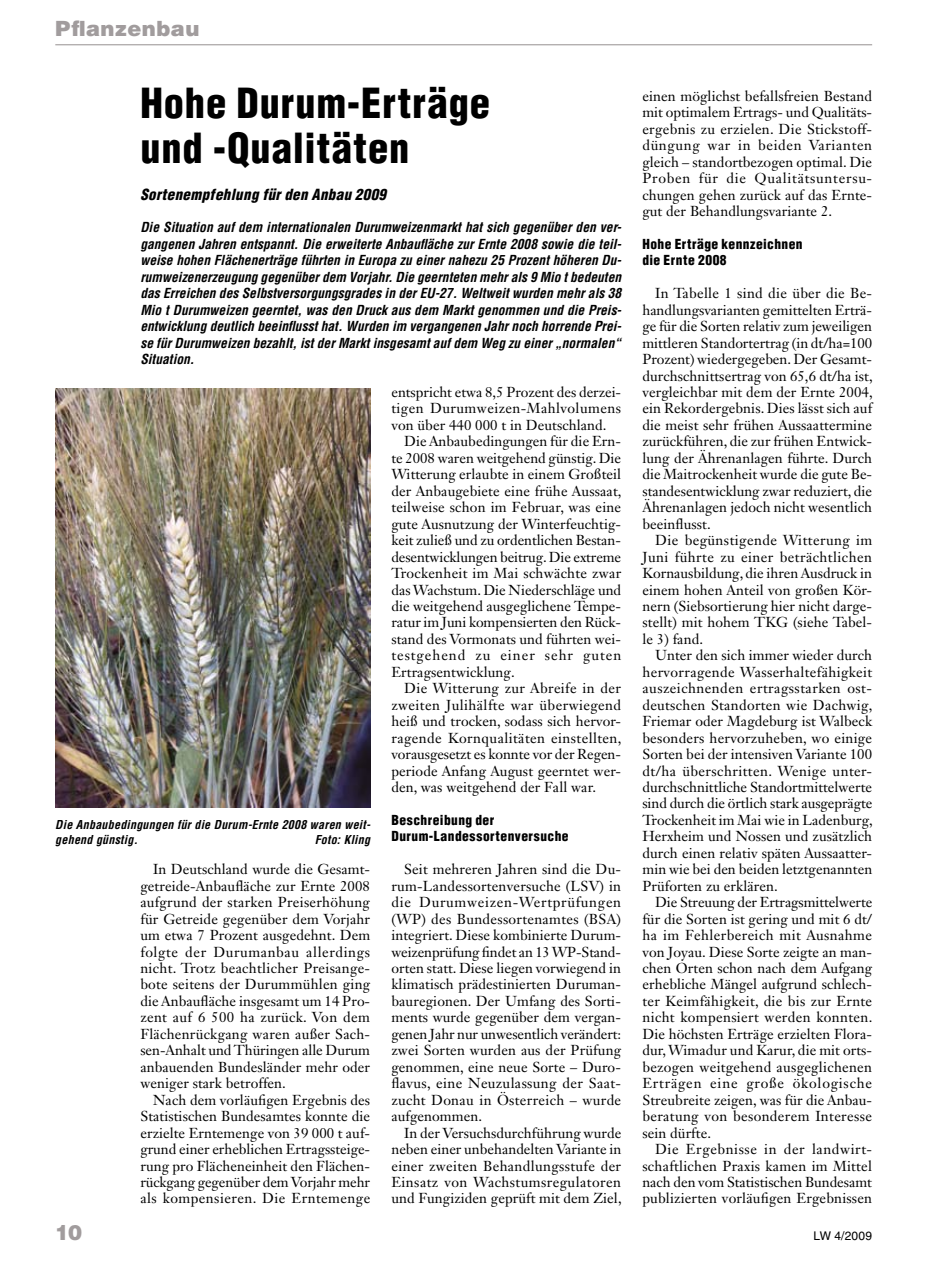
<style>
.page{position:relative;width:936px;height:1263px;background:#fff}
.page>*{position:absolute;margin:0;border:0;box-sizing:border-box;transform-origin:0 0}
.t1{font:900 condensed 40.5px/45px "Helvetica LT Std";letter-spacing:.02em;color:#000}
.t2{font:900 21px "Helvetica LT Std";letter-spacing:.02em;color:#a19c9d}
.t3{font:italic 900 condensed 15px "Helvetica LT Std";letter-spacing:.025em;color:#000}
.t4{font:14.25px/16.5px "Janson Text LT Std";letter-spacing:.005em;color:#000;text-align:justify}
.t5{font:italic 700 condensed 13.5px/16.5px "Helvetica LT Std";color:#000;text-align:justify}
.t6{font:900 condensed 13.5px/16.5px "Helvetica LT Std";letter-spacing:.035em;color:#000}
.t7{font:italic 700 condensed 12px/15px "Helvetica LT Std";letter-spacing:.02em;color:#000}
.t8{font:12px "Helvetica LT Std";letter-spacing:.015em;color:#000}
</style>
<div class="page">
<img style="left:55px;top:388px;width:315px;height:420px">
<hr style="left:55px;top:44px;width:817px;height:1px;background:#a19c9d">
<h2 class="t2" style="left:55px;top:15px;width:145px">Pflanzenbau</h2>
<h1 class="t1" style="left:140px;top:81px;width:351px">Hohe Durum-Erträge und -Qualitäten</h1>
<p class="t3" style="left:140px;top:185px;width:247px">Sortenempfehlung für den Anbau 2009</p>
<p class="t5" style="left:140px;top:219px;width:482px">Die Situation auf dem internationalen Durumweizenmarkt hat sich gegenüber den ver&shy;gangenen Jahren entspannt. Die erweiterte Anbaufläche zur Ernte 2008 sowie die teil&shy;weise hohen Flächenerträge führten in Europa zu einer nahezu 25 Prozent höheren Du&shy;rumweizenerzeugung gegenüber dem Vorjahr. Die geernteten mehr als 9 Mio t bedeuten das Erreichen des Selbstversorgungsgrades in der EU-27. Weltweit wurden mehr als 38<br>Mio t Durumweizen geerntet, was den Druck aus dem Markt genommen und die Preis&shy;entwicklung deutlich beeinflusst hat. Wurden im vergangenen Jahr noch horrende Prei&shy;se für Durumweizen bezahlt, ist der Markt insgesamt auf dem Weg zu einer „normalen“ Situation.</p>
<p class="t7" style="left:55px;top:817px;width:317px">Die Anbaubedingungen für die Durum-Ernte 2008 waren weit&shy;gehend günstig.</p>
<p class="t7" style="left:314px;top:832px;width:57px">Foto: Kling</p>
<p class="t4" style="left:140px;top:861px;width:231px;text-indent:13px">In Deutschland wurde die Gesamt&shy;getreide-Anbaufläche zur Ernte 2008 aufgrund der starken Preiserhöhung für Getreide gegenüber dem Vorjahr um etwa 7 Prozent ausgedehnt. Dem folgte der Durumanbau allerdings nicht. Trotz beachtlicher Preisange&shy;bote seitens der Durummühlen ging die Anbaufläche insgesamt um 14 Pro&shy;zent auf 6 500 ha zurück. Von dem Flächenrückgang waren außer Sach&shy;sen-Anhalt und Thüringen alle Durum anbauenden Bundesländer mehr oder weniger stark betroffen.</p>
<p class="t4" style="left:140px;top:1091px;width:231px;text-indent:13px">Nach dem vorläufigen Ergebnis des Statistischen Bundesamtes konnte die erzielte Erntemenge von 39 000 t auf&shy;grund einer erheblichen Ertragssteige&shy;rung pro Flächeneinheit den Flächen&shy;rückgang gegenüber dem Vorjahr mehr als kompensieren. Die Erntemenge</p>
<p class="t4" style="left:391px;top:384px;width:231px">entspricht etwa 8,5 Prozent des derzei&shy;tigen Durumweizen-Mahlvolumens von über 440 000 t in Deutschland.</p>
<p class="t4" style="left:391px;top:433px;width:232px;text-indent:13px">Die Anbaubedingungen für die Ern&shy;te 2008 waren weitgehend günstig. Die Witterung erlaubte in einem Großteil der Anbaugebiete eine frühe Aussaat, teilweise schon im Februar, was eine gute Ausnutzung der Winterfeuchtig&shy;keit zuließ und zu ordentlichen Bestan&shy;desentwicklungen beitrug. Die extreme Trockenheit im Mai schwächte zwar das Wachstum. Die Niederschläge und die weitgehend ausgeglichene Tempe&shy;ratur im Juni kompensierten den Rück&shy;stand des Vormonats und führten wei&shy;testgehend zu einer sehr guten Ertragsentwicklung.</p>
<p class="t4" style="left:391px;top:680px;width:232px;text-indent:13px">Die Witterung zur Abreife in der zweiten Julihälfte war überwiegend heiß und trocken, sodass sich hervor&shy;ragende Kornqualitäten einstellten, vorausgesetzt es konnte vor der Regen&shy;periode Anfang August geerntet wer&shy;den, was weitgehend der Fall war.</p>
<p class="t6" style="left:391px;top:812px;width:179px">Beschreibung der<br>Durum-Landessortenversuche</p>
<p class="t4" style="left:391px;top:861px;width:231px;text-indent:13px">Seit mehreren Jahren sind die Du&shy;rum-Landessortenversuche (LSV) in die Durumweizen-Wertprüfungen (WP) des Bundessortenamtes (BSA) integriert. Diese kombinierte Durum&shy;weizenprüfung findet an 13 WP-Stand&shy;orten statt. Diese liegen vorwiegend in klimatisch prädestinierten Duruman&shy;bauregionen. Der Umfang des Sorti&shy;ments wurde gegenüber dem vergan&shy;genen Jahr nur unwesentlich verändert: zwei Sorten wurden aus der Prüfung genommen, eine neue Sorte – Duro&shy;flavus, eine Neuzulassung der Saat&shy;zucht Donau in Österreich – wurde aufgenommen.</p>
<p class="t4" style="left:391px;top:1124px;width:232px;text-indent:13px">In der Versuchsdurchführung wurde neben einer unbehandelten Variante in einer zweiten Behandlungsstufe der Einsatz von Wachstumsregulatoren und Fungiziden geprüft mit dem Ziel,</p>
<p class="t4" style="left:642px;top:87px;width:231px">einen möglichst befallsfreien Bestand mit optimalem Ertrags- und Qualitäts&shy;ergebnis zu erzielen. Die Stickstoff&shy;düngung war in beiden Varianten gleich – standortbezogen optimal. Die Proben für die Qualitätsuntersu&shy;chungen gehen zurück auf das Ernte&shy;gut der Behandlungsvariante 2.</p>
<p class="t6" style="left:642px;top:236px;width:162px">Hohe Erträge kennzeichnen die Ernte 2008</p>
<p class="t4" style="left:642px;top:285px;width:232px;text-indent:13px">In Tabelle 1 sind die über die Be&shy;handlungsvarianten gemittelten Erträ&shy;ge für die Sorten relativ zum jeweiligen mittleren Standortertrag (in dt/ha=100<br>Prozent) wiedergegeben. Der Gesamt&shy;durchschnittsertrag von 65,6 dt/ha ist, vergleichbar mit dem der Ernte 2004, ein Rekordergebnis. Dies lässt sich auf die meist sehr frühen Aussaattermine zurückführen, die zur frühen Entwick&shy;lung der Ährenanlagen führte. Durch die Maitrockenheit wurde die gute Be&shy;standesentwicklung zwar reduziert, die Ährenanlagen jedoch nicht wesentlich beeinflusst.</p>
<p class="t4" style="left:642px;top:532px;width:231px;text-indent:13px">Die begünstigende Witterung im Juni führte zu einer beträchtlichen Kornausbildung, die ihren Ausdruck in einem hohen Anteil von großen Kör&shy;nern (Siebsortierung hier nicht darge&shy;stellt) mit hohem TKG (siehe Tabel&shy;le 3) fand.</p>
<p class="t4" style="left:642px;top:647px;width:232px;text-indent:13px">Unter den sich immer wieder durch hervorragende Wasserhaltefähigkeit auszeichnenden ertragsstarken ost&shy;deutschen Standorten wie Dachwig, Friemar oder Magdeburg ist Walbeck besonders hervorzuheben, wo einige Sorten bei der intensiven Variante 100 dt/ha überschritten. Wenige unter&shy;durchschnittliche Standortmittelwerte sind durch die örtlich stark ausgeprägte Trockenheit im Mai wie in Ladenburg, Herxheim und Nossen und zusätzlich durch einen relativ späten Aussaatter&shy;min wie bei den beiden letztgenannten Prüforten zu erklären.</p>
<p class="t4" style="left:642px;top:894px;width:231px;text-indent:13px">Die Streuung der Ertragsmittelwerte für die Sorten ist gering und mit 6 dt/ ha im Fehlerbereich mit Ausnahme von Joyau. Diese Sorte zeigte an man&shy;chen Orten schon nach dem Aufgang erhebliche Mängel aufgrund schlech&shy;ter Keimfähigkeit, die bis zur Ernte nicht kompensiert werden konnten.<br>Die höchsten Erträge erzielten Flora&shy;dur, Wimadur und Karur, die mit orts&shy;bezogen weitgehend ausgeglichenen Erträgen eine große ökologische Streubreite zeigen, was für die Anbau&shy;beratung von besonderem Interesse sein dürfte.</p>
<p class="t4" style="left:642px;top:1141px;width:231px;text-indent:13px">Die Ergebnisse in der landwirt&shy;schaftlichen Praxis kamen im Mittel nach den vom Statistischen Bundesamt publizierten vorläufigen Ergebnissen</p>
<h2 class="t2" style="left:55px;top:1218px;width:28px">10</h2>
<p class="t8" style="left:813px;top:1228px;width:60px">LW 4/2009</p>
</div>
